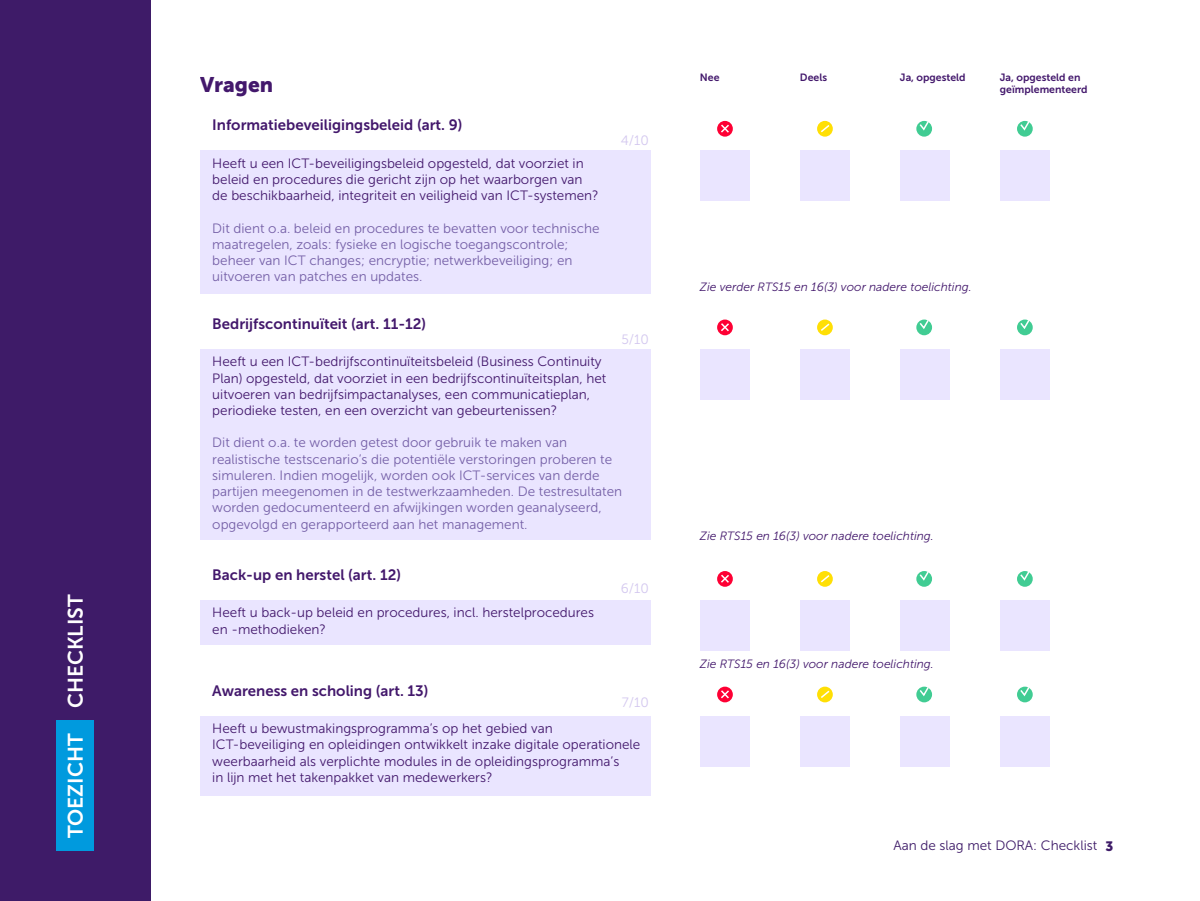
<style>
.page{position:relative;width:1200px;height:901px;background:#fff}
.page>*{position:absolute;margin:0;border:0;box-sizing:border-box;transform-origin:0 0}
.t1{font:21px "Museo Sans 700";color:#fff}
.t2{font:21px "Museo Sans 900";color:#43186c}
.t3{font:15px "Museo Sans 700";color:#43186c}
.t4{font:13.5px/16.2px "Museo Sans 300";color:#43186c}
.t5{font:13.5px/16.2px "Museo Sans 300";color:#7560a7}
.t6{font:13.5px "Museo Sans 300";color:#3e1b68}
.t7{font:13.5px "Museo Sans 300";color:#d3c7ef}
.t8{font:13.5px "Museo Sans 900";color:#3e1b68}
.t9{font:italic 12px "Museo Sans 300";color:#43186c}
.t10{font:10.5px/12.6px "Museo Sans 700";color:#43186c}
</style>
<div class="page">
<div style="left:0;top:0;width:150px;height:900px;background:#3e1b68"></div>
<div style="left:56px;top:720px;width:38px;height:130px;background:#009ade"></div>
<div style="left:200px;top:151px;width:450px;height:143px;background:#eae5ff"></div>
<div style="left:700px;top:151px;width:50px;height:50px;background:#eae5ff"></div>
<div style="left:800px;top:151px;width:50px;height:50px;background:#eae5ff"></div>
<div style="left:900px;top:151px;width:50px;height:50px;background:#eae5ff"></div>
<div style="left:1000px;top:151px;width:50px;height:50px;background:#eae5ff"></div>
<div style="left:200px;top:349px;width:450px;height:191px;background:#eae5ff"></div>
<div style="left:700px;top:349px;width:50px;height:50px;background:#eae5ff"></div>
<div style="left:800px;top:349px;width:50px;height:50px;background:#eae5ff"></div>
<div style="left:900px;top:349px;width:50px;height:50px;background:#eae5ff"></div>
<div style="left:1000px;top:349px;width:50px;height:50px;background:#eae5ff"></div>
<div style="left:200px;top:600px;width:450px;height:44px;background:#eae5ff"></div>
<div style="left:200px;top:715px;width:450px;height:80px;background:#eae5ff"></div>
<div style="left:1017px;top:121px;width:16px;height:15px;background:#41cc93;border-radius:50%"></div>
<svg style="left:1019px;top:120px;width:12px;height:11px"></svg>
<div style="left:916px;top:121px;width:16px;height:15px;background:#41cc93;border-radius:50%"></div>
<svg style="left:918px;top:120px;width:12px;height:11px"></svg>
<svg style="left:817px;top:121px;width:16px;height:15px"></svg>
<svg style="left:819px;top:123px;width:12px;height:11px"></svg>
<svg style="left:717px;top:121px;width:16px;height:15px"></svg>
<svg style="left:719px;top:123px;width:12px;height:11px"></svg>
<svg style="left:1017px;top:319px;width:16px;height:16px"></svg>
<svg style="left:1019px;top:319px;width:12px;height:11px"></svg>
<div style="left:916px;top:319px;width:16px;height:16px;background:#41cc93;border-radius:50%"></div>
<svg style="left:918px;top:319px;width:12px;height:10px"></svg>
<svg style="left:817px;top:319px;width:16px;height:16px"></svg>
<svg style="left:819px;top:322px;width:12px;height:10px"></svg>
<svg style="left:717px;top:319px;width:16px;height:16px"></svg>
<svg style="left:719px;top:321px;width:12px;height:12px"></svg>
<div style="left:700px;top:600px;width:50px;height:50px;background:#eae5ff"></div>
<div style="left:800px;top:600px;width:50px;height:50px;background:#eae5ff"></div>
<div style="left:900px;top:600px;width:50px;height:50px;background:#eae5ff"></div>
<div style="left:1000px;top:600px;width:50px;height:50px;background:#eae5ff"></div>
<div style="left:700px;top:716px;width:50px;height:50px;background:#eae5ff"></div>
<div style="left:800px;top:716px;width:50px;height:50px;background:#eae5ff"></div>
<div style="left:900px;top:716px;width:50px;height:50px;background:#eae5ff"></div>
<div style="left:1000px;top:716px;width:50px;height:50px;background:#eae5ff"></div>
<div style="left:1017px;top:570px;width:16px;height:16px;background:#41cc93;border-radius:50%"></div>
<svg style="left:1019px;top:570px;width:12px;height:11px"></svg>
<div style="left:916px;top:570px;width:16px;height:16px;background:#41cc93;border-radius:50%"></div>
<svg style="left:918px;top:570px;width:12px;height:11px"></svg>
<svg style="left:817px;top:570px;width:16px;height:16px"></svg>
<svg style="left:819px;top:573px;width:12px;height:10px"></svg>
<svg style="left:717px;top:570px;width:16px;height:16px"></svg>
<svg style="left:719px;top:572px;width:12px;height:12px"></svg>
<div style="left:1017px;top:686px;width:16px;height:16px;background:#41cc93;border-radius:50%"></div>
<svg style="left:1019px;top:686px;width:12px;height:11px"></svg>
<svg style="left:916px;top:686px;width:16px;height:16px"></svg>
<svg style="left:918px;top:686px;width:12px;height:11px"></svg>
<svg style="left:817px;top:686px;width:16px;height:16px"></svg>
<svg style="left:819px;top:688px;width:12px;height:11px"></svg>
<svg style="left:717px;top:686px;width:16px;height:16px"></svg>
<svg style="left:719px;top:688px;width:12px;height:11px"></svg>
<h1 class="t1" style="left:64px;top:837px;width:245px;rotate:-90deg">TOEZICHT CHECKLIST</h1>
<h1 class="t2" style="left:200px;top:73px;width:75px">Vragen</h1>
<p class="t3" style="left:212px;top:117px;width:252px">Informatiebeveiligingsbeleid (art. 9)</p>
<p class="t4" style="left:212px;top:155px;width:388px">Heeft u een ICT-beveiligingsbeleid opgesteld, dat voorziet in beleid en procedures die gericht zijn op het waarborgen van de beschikbaarheid, integriteit en veiligheid van ICT-systemen?</p>
<p class="t5" style="left:212px;top:220px;width:389px">Dit dient o.a. beleid en procedures te bevatten voor technische maatregelen, zoals: fysieke en logische toegangscontrole; beheer van ICT changes; encryptie; netwerkbeveiliging; en uitvoeren van patches en updates.</p>
<p class="t7" style="left:621px;top:133px;width:30px">4/10</p>
<p class="t3" style="left:212px;top:315px;width:215px">Bedrijfscontinuïteit (art. 11-12)</p>
<p class="t4" style="left:212px;top:353px;width:396px">Heeft u een ICT-bedrijfscontinuïteitsbeleid (Business Continuity Plan) opgesteld, dat voorziet in een bedrijfscontinuïteitsplan, het uitvoeren van bedrijfsimpactanalyses, een communicatieplan, periodieke testen, en een overzicht van gebeurtenissen?</p>
<p class="t5" style="left:212px;top:434px;width:411px">Dit dient o.a. te worden getest door gebruik te maken van realistische testscenario’s die potentiële verstoringen proberen te simuleren. Indien mogelijk, worden ook ICT-services van derde partijen meegenomen in de testwerkzaamheden. De testresultaten worden gedocumenteerd en afwijkingen worden geanalyseerd, opgevolgd en gerapporteerd aan het management.</p>
<p class="t3" style="left:212px;top:566px;width:190px">Back-up en herstel (art. 12)</p>
<p class="t4" style="left:212px;top:604px;width:383px">Heeft u back-up beleid en procedures, incl. herstelprocedures en -methodieken?</p>
<p class="t7" style="left:621px;top:332px;width:29px">5/10</p>
<p class="t7" style="left:621px;top:581px;width:30px">6/10</p>
<p class="t3" style="left:212px;top:681px;width:218px">Awareness en scholing (art. 13)</p>
<p class="t4" style="left:212px;top:720px;width:430px">Heeft u bewustmakingsprogramma’s op het gebied van ICT-beveiliging en opleidingen ontwikkelt inzake digitale operationele weerbaarheid als verplichte modules in de opleidingsprogramma’s<br>in lijn met het takenpakket van medewerkers?</p>
<p class="t7" style="left:622px;top:694px;width:29px">7/10</p>
<p class="t10" style="left:700px;top:71px;width:21px">Nee</p>
<p class="t10" style="left:800px;top:71px;width:29px">Deels</p>
<p class="t10" style="left:900px;top:71px;width:67px">Ja, opgesteld</p>
<p class="t10" style="left:1000px;top:71px;width:89px">Ja, opgesteld en geïmplementeerd</p>
<p class="t9" style="left:700px;top:280px;width:273px">Zie verder RTS15 en 16(3) voor nadere toelichting.</p>
<p class="t9" style="left:700px;top:529px;width:235px">Zie RTS15 en 16(3) voor nadere toelichting.</p>
<p class="t9" style="left:700px;top:657px;width:235px">Zie RTS15 en 16(3) voor nadere toelichting.</p>
<p class="t6" style="left:894px;top:837px;width:205px">Aan de slag met DORA: Checklist</p>
<p class="t8" style="left:1106px;top:838px;width:9px">3</p>
</div>
